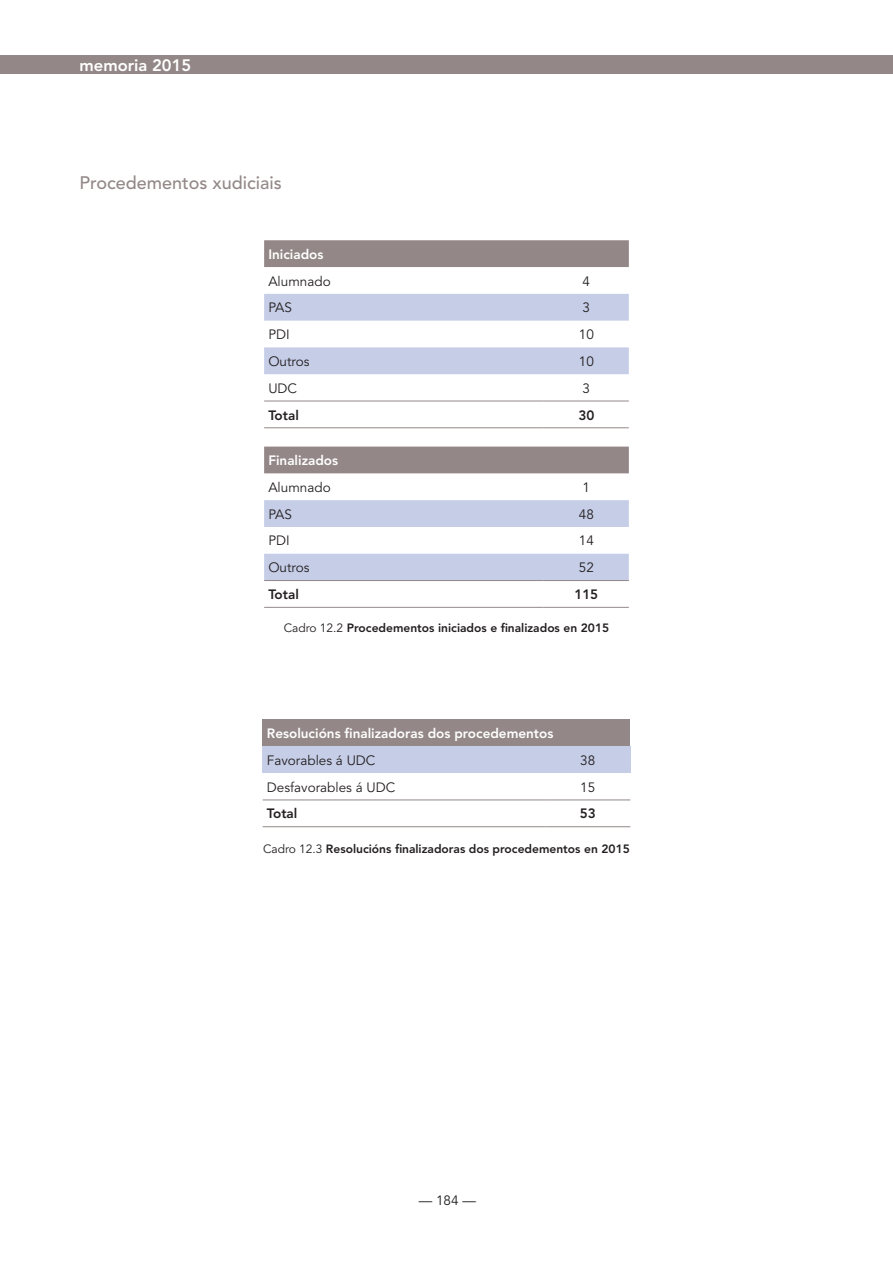
<style>
.page{position:relative;width:893px;height:1263px;background:#fff}
.page>*{position:absolute;margin:0;border:0;box-sizing:border-box;transform-origin:0 0}
.t1{font:500 18px "Avenir";color:#938887}
.t2{font:800 16.5px "Avenir LT Std";color:#fff}
.t3{font:13.5px "Avenir";color:#231f20}
.t4{font:800 13.5px "Avenir";color:#fff}
.t5{font:800 13.5px "Avenir";color:#231f20}
.t6{font:800 12px "Avenir";color:#231f20}
.s1{font-weight:400}
</style>
<div class="page">
<div style="left:0;top:55px;width:893px;height:19px;background:#938887"></div>
<div style="left:264px;top:240px;width:365px;height:27px;background:#938887"></div>
<svg style="left:264px;top:294px;width:365px;height:286px"></svg>
<div style="left:264px;top:500px;width:365px;height:27px;background:#c6cde7"></div>
<hr style="left:264px;top:401px;width:280px;height:1px;background:#938887">
<hr style="left:544px;top:401px;width:85px;height:1px;background:#938887">
<hr style="left:264px;top:427px;width:280px;height:1px;background:#938887">
<hr style="left:544px;top:427px;width:85px;height:1px;background:#938887">
<hr style="left:264px;top:580px;width:280px;height:1px;background:#938887">
<hr style="left:544px;top:580px;width:85px;height:1px;background:#938887">
<hr style="left:264px;top:607px;width:280px;height:1px;background:#938887">
<hr style="left:544px;top:607px;width:85px;height:1px;background:#938887">
<div style="left:263px;top:719px;width:367px;height:27px;background:#938887"></div>
<div style="left:263px;top:746px;width:282px;height:27px;background:#c6cde7"></div>
<div style="left:545px;top:746px;width:85px;height:27px;background:#c6cde7"></div>
<hr style="left:263px;top:799px;width:282px;height:1px;background:#938887">
<hr style="left:545px;top:799px;width:85px;height:1px;background:#938887">
<hr style="left:263px;top:826px;width:282px;height:1px;background:#938887">
<hr style="left:545px;top:826px;width:85px;height:1px;background:#938887">
<h2 class="t2" style="left:80px;top:55px;width:113px">memoria 2015</h2>
<h1 class="t1" style="left:80px;top:173px;width:204px">Procedementos xudiciais</h1>
<p class="t4" style="left:268px;top:246px;width:57px">Iniciados</p>
<p class="t3" style="left:268px;top:273px;width:64px">Alumnado</p>
<p class="t3" style="left:583px;top:273px;width:9px">4</p>
<p class="t3" style="left:268px;top:300px;width:25px">PAS</p>
<p class="t3" style="left:583px;top:300px;width:9px">3</p>
<p class="t3" style="left:268px;top:327px;width:23px">PDI</p>
<p class="t3" style="left:579px;top:327px;width:17px">10</p>
<p class="t3" style="left:268px;top:353px;width:43px">Outros</p>
<p class="t3" style="left:579px;top:353px;width:17px">10</p>
<p class="t3" style="left:268px;top:380px;width:30px">UDC</p>
<p class="t3" style="left:583px;top:380px;width:9px">3</p>
<p class="t5" style="left:268px;top:407px;width:32px">Total</p>
<p class="t5" style="left:578px;top:407px;width:17px">30</p>
<p class="t4" style="left:268px;top:452px;width:71px">Finalizados</p>
<p class="t3" style="left:268px;top:479px;width:64px">Alumnado</p>
<p class="t3" style="left:583px;top:479px;width:9px">1</p>
<p class="t3" style="left:268px;top:506px;width:25px">PAS</p>
<p class="t3" style="left:579px;top:506px;width:17px">48</p>
<p class="t3" style="left:268px;top:533px;width:23px">PDI</p>
<p class="t3" style="left:579px;top:533px;width:17px">14</p>
<p class="t3" style="left:268px;top:560px;width:43px">Outros</p>
<p class="t3" style="left:579px;top:560px;width:17px">52</p>
<p class="t5" style="left:268px;top:586px;width:32px">Total</p>
<p class="t5" style="left:574px;top:586px;width:25px">115</p>
<p class="t6" style="left:284px;top:621px;width:327px"><span class="s1">Cadro 12.2</span> Procedementos iniciados e finalizados en 2015</p>
<p class="t4" style="left:267px;top:725px;width:288px">Resolucións finalizadoras dos procedementos</p>
<p class="t3" style="left:267px;top:752px;width:110px">Favorables á UDC</p>
<p class="t3" style="left:580px;top:752px;width:17px">38</p>
<p class="t3" style="left:267px;top:779px;width:130px">Desfavorables á UDC</p>
<p class="t3" style="left:580px;top:779px;width:17px">15</p>
<p class="t5" style="left:267px;top:806px;width:32px">Total</p>
<p class="t5" style="left:580px;top:806px;width:17px">53</p>
<p class="t6" style="left:263px;top:841px;width:368px"><span class="s1">Cadro 12.3</span> Resolucións finalizadoras dos procedementos en 2015</p>
<p class="t3" style="left:419px;top:1193px;width:59px">— 184 —</p>
</div>
